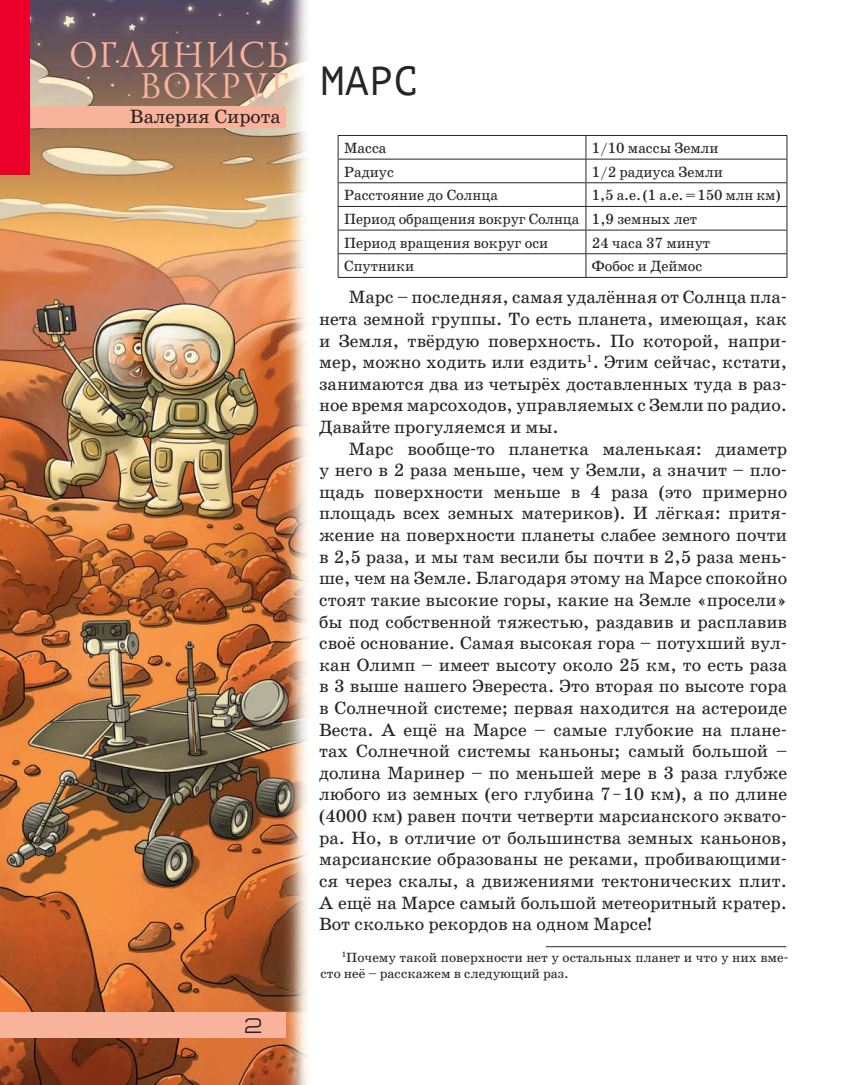
<style>
.page{position:relative;width:851px;height:1085px;background:#fff}
.page>*{position:absolute;margin:0;border:0;box-sizing:border-box;transform-origin:0 0}
.Text_Schoolbook{font:40.5px "PT Mono";color:#282425}
.t1{font:36.6px "Lazurski C";letter-spacing:.08em;color:#f8b39c}
.t2{font:21px "Europe Ext";color:#282425}
.Name_of_athors{font:19.5px "School Book C";color:#282425}
.Text_Schoolbook-2{font:18px/21.6px "School Book C";color:#282425;text-align:justify}
.Text_Schoolbook-3{font:15px "School Book C";color:#282425}
.remarks{font:13.5px/16.2px "School Book C";color:#282425}
</style>
<div class="page">
<img style="left:0;top:0;width:310px;height:1084px">
<div style="left:0;top:106px;width:285px;height:21px;background:#f8b39c"></div>
<hr style="left:338px;top:135px;width:248px;height:1px;background:#282425">
<hr style="left:586px;top:135px;width:201px;height:1px;background:#282425">
<hr style="left:338px;top:159px;width:248px;height:1px;background:#282425">
<hr style="left:586px;top:159px;width:201px;height:1px;background:#282425">
<hr style="left:338px;top:182px;width:248px;height:1px;background:#282425">
<hr style="left:586px;top:182px;width:201px;height:1px;background:#282425">
<hr style="left:338px;top:206px;width:248px;height:1px;background:#282425">
<hr style="left:586px;top:206px;width:201px;height:1px;background:#282425">
<hr style="left:338px;top:230px;width:248px;height:1px;background:#282425">
<hr style="left:586px;top:230px;width:201px;height:1px;background:#282425">
<hr style="left:338px;top:253px;width:248px;height:1px;background:#282425">
<svg style="left:338px;top:136px;width:1px;height:141px"></svg>
<hr style="left:586px;top:253px;width:201px;height:1px;background:#282425">
<svg style="left:585px;top:136px;width:1px;height:141px"></svg>
<svg style="left:786px;top:136px;width:1px;height:141px"></svg>
<hr style="left:338px;top:277px;width:248px;height:1px;background:#282425">
<hr style="left:586px;top:277px;width:201px;height:1px;background:#282425">
<hr style="left:546px;top:946px;width:240px;height:1px;background:#282425">
<div style="left:0;top:0;width:30px;height:174px;background:#ea002b"></div>
<div style="left:0;top:1012px;width:285px;height:25px;background:#f8b39c"></div>
<p class="t1" style="left:68px;top:30px;width:220px">ОГЛЯНИСЬ</p>
<p class="t1" style="left:138px;top:61px;width:150px">ВОКРУГ</p>
<p class="Name_of_athors" style="left:130px;top:106px;width:152px">Валерия Сирота</p>
<p class="t2" style="left:244px;top:1013px;width:20px">2</p>
<p class="Text_Schoolbook" style="left:320px;top:58px;width:99px">МАРС</p>
<p class="Text_Schoolbook-3" style="left:344px;top:140px;width:44px">Масса</p>
<p class="Text_Schoolbook-3" style="left:592px;top:140px;width:128px">1/10 массы Земли</p>
<p class="Text_Schoolbook-3" style="left:344px;top:164px;width:51px">Радиус</p>
<p class="Text_Schoolbook-3" style="left:592px;top:164px;width:132px">1/2 радиуса Земли</p>
<p class="Text_Schoolbook-3" style="left:344px;top:187px;width:155px">Расстояние до Солнца</p>
<p class="Text_Schoolbook-3" style="left:592px;top:187px;width:190px">1,5 а.е.(1 а.е.=150 млн км)</p>
<p class="Text_Schoolbook-3" style="left:344px;top:211px;width:237px">Период обращения вокруг Солнца</p>
<p class="Text_Schoolbook-3" style="left:592px;top:211px;width:107px">1,9 земных лет</p>
<p class="Text_Schoolbook-3" style="left:344px;top:234px;width:206px">Период вращения вокруг оси</p>
<p class="Text_Schoolbook-3" style="left:592px;top:234px;width:120px">24 часа 37 минут</p>
<p class="Text_Schoolbook-3" style="left:344px;top:258px;width:72px">Спутники</p>
<p class="Text_Schoolbook-3" style="left:592px;top:258px;width:112px">Фобос и Деймос</p>
<p class="Text_Schoolbook-2" style="left:319px;top:286px;width:469px;text-indent:30px">Марс – последняя, самая удалённая от Солнца пла&shy;нета земной группы. То есть планета, имеющая, как и Земля, твёрдую поверхность. По которой, напри&shy;мер, можно ходить или ездить<sup>1</sup>. Этим сейчас, кстати, занимаются два из четырёх доставленных туда в раз&shy;ное время марсоходов, управляемых с Земли по радио.<br>Давайте прогуляемся и мы.</p>
<p class="Text_Schoolbook-2" style="left:319px;top:438px;width:469px;text-indent:30px">Марс вообще-то планетка маленькая: диаметр у него в 2 раза меньше, чем у Земли, а значит – пло&shy;щадь поверхности меньше в 4 раза (это примерно площадь всех земных материков). И лёгкая: притя&shy;жение на поверхности планеты слабее земного почти в 2,5 раза, и мы там весили бы почти в 2,5 раза мень&shy;ше, чем на Земле. Благодаря этому на Марсе спокойно стоят такие высокие горы, какие на Земле «просели» бы под собственной тяжестью, раздавив и расплавив своё основание. Самая высокая гора – потухший вул&shy;кан Олимп – имеет высоту около 25 км, то есть раза в 3 выше нашего Эвереста. Это вторая по высоте гора в Солнечной системе; первая находится на астероиде Веста. А ещё на Марсе – самые глубокие на плане&shy;тах Солнечной системы каньоны; самый большой – долина Маринер – по меньшей мере в 3 раза глубже любого из земных (его глубина 7– 10 км), а по длине (4000 км) равен почти четверти марсианского эквато&shy;ра. Но, в отличие от большинства земных каньонов, марсианские образованы не реками, пробивающими&shy;ся через скалы, а движениями тектонических плит.<br>А ещё на Марсе самый большой метеоритный кратер.<br>Вот сколько рекордов на одном Марсе!</p>
<p class="remarks" style="left:320px;top:949px;width:469px;text-indent:21px"><sup>1</sup>Почему такой поверхности нет у остальных планет и что у них вме&shy;сто неё – расскажем в следующий раз.</p>
</div>
